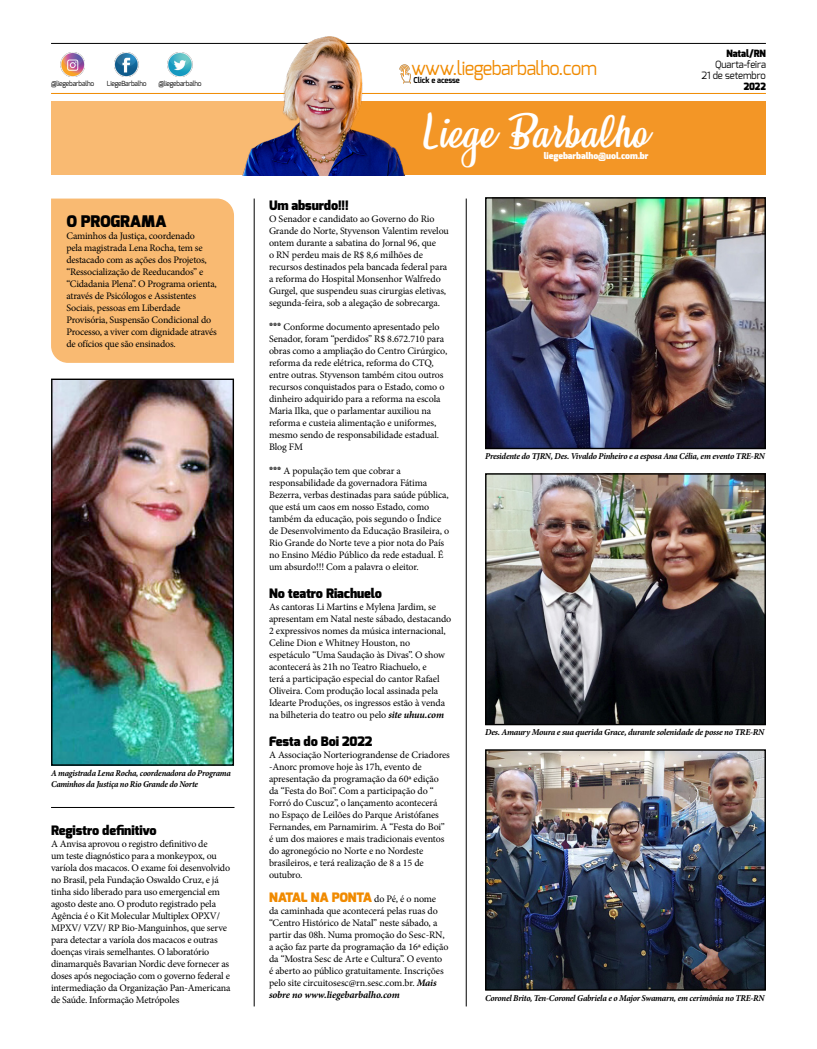
<style>
.page{position:relative;width:817px;height:1049px;background:#fff}
.page>*{position:absolute;margin:0;border:0;box-sizing:border-box;transform-origin:0 0}
.t1{font:41px "Honeymoon Personal Use";color:#fff}
.t2{font:19.1px "Exo";letter-spacing:-.03em;color:#f08a00;scale:.95 1}
.t3{font:900 16px "Exo";letter-spacing:-.01em;color:#000}
.t4{font:900 13px "Exo";letter-spacing:-.01em;color:#000}
.t5{font:900 13px "Exo";letter-spacing:-.01em;color:#f08a00}
.t6{font:10px/12px "Minion Pro";letter-spacing:-.015em;color:#000}
.t7{font:10px/11px "Exo";letter-spacing:-.01em;color:#000;text-align:right;scale:.95 1}
.t8{font:900 10px "Exo";letter-spacing:-.01em;color:#000;scale:.95 1}
.t9{font:italic 700 9px "Minion Pro";letter-spacing:-.03em;color:#000;scale:.96 1}
.t10{font:italic 700 9px/10.8px "Minion Pro";letter-spacing:-.03em;color:#000;scale:.94 1}
.t11{font:italic 700 9px "Minion Pro";letter-spacing:-.03em;color:#000}
.t12{font:900 9px "Exo";letter-spacing:-.01em;color:#fff}
.t13{font:700 8px "Exo";letter-spacing:-.01em;color:#000;scale:.95 1}
.t14{font:7px "Exo";letter-spacing:-.03em;color:#000;scale:.95 1}
.s1{font-family:"Exo";font-weight:900}
.s2{font-weight:700;font-style:italic}
.s3{font-family:"Minion Pro";font-weight:400;font-size:10px;color:#000}
</style>
<div class="page">
<hr style="left:51px;top:43px;width:714px;height:1px;background:#000">
<hr style="left:51px;top:93px;width:714px;height:1px;background:#f08a00">
<img style="left:60px;top:52px;width:25px;height:24px">
<img style="left:114px;top:52px;width:25px;height:24px">
<img style="left:168px;top:52px;width:24px;height:24px">
<div style="left:51px;top:101px;width:595px;height:74px;background:#f9ba72"></div>
<div style="left:329px;top:101px;width:436px;height:74px;background:#f39626"></div>
<img style="left:217px;top:36px;width:209px;height:139px">
<img style="left:394px;top:63px;width:21px;height:21px">
<div style="left:51px;top:199px;width:183px;height:164px;background:#f9ba72"></div>
<hr style="left:254px;top:199px;width:1px;height:807px;background:#000">
<hr style="left:466px;top:199px;width:1px;height:807px;background:#000">
<hr style="left:51px;top:807px;width:183px;height:1px;background:#000">
<img style="left:487px;top:475px;width:276px;height:248px">
<div style="left:485px;top:473px;width:280px;height:252px;border:1px solid #000"></div>
<img style="left:487px;top:199px;width:276px;height:248px">
<div style="left:485px;top:197px;width:280px;height:252px;border:1px solid #000"></div>
<img style="left:487px;top:751px;width:276px;height:238px">
<div style="left:485px;top:749px;width:280px;height:242px;border:1px solid #000"></div>
<img style="left:53px;top:381px;width:179px;height:383px">
<div style="left:51px;top:379px;width:183px;height:387px;border:1px solid #000"></div>
<p class="t14" style="left:51px;top:79px;width:47px">@liegebarbalho</p>
<p class="t14" style="left:107px;top:79px;width:43px">LiegeBarbalho</p>
<p class="t14" style="left:158px;top:79px;width:47px">@liegebarbalho</p>
<h3 class="t3" style="left:66px;top:211px;width:101px">O PROGRAMA</h3>
<p class="t6" style="left:66px;top:229px;width:152px">Caminhos da Justiça, coordenado<br>pela magistrada Lena Rocha, tem se destacado com as ações dos Projetos, “Ressocialização de Reeducandos” e “Cidadania Plena”. O Programa orienta, através de Psicólogos e Assistentes Sociais, pessoas em Liberdade Provisória, Suspensão Condicional do Processo, a viver com dignidade através de ofícios que são ensinados.</p>
<p class="t10" style="left:51px;top:767px;width:193px">A magistrada Lena Rocha, coordenadora do Programa<br>Caminhos da Justiça no Rio Grande do Norte</p>
<h3 class="t4" style="left:51px;top:822px;width:107px">Registro definitivo</h3>
<p class="t6" style="left:51px;top:838px;width:181px">A Anvisa aprovou o registro definitivo de<br>um teste diagnóstico para a monkeypox, ou varíola dos macacos. O exame foi desenvolvido no Brasil, pela Fundação Oswaldo Cruz, e já tinha sido liberado para uso emergencial em agosto deste ano. O produto registrado pela Agência é o Kit Molecular Multiplex OPXV/ MPXV/ VZV/ RP Bio-Manguinhos, que serve para detectar a varíola dos macacos e outras doenças virais semelhantes. O laboratório dinamarquês Bavarian Nordic deve fornecer as doses após negociação com o governo federal e intermediação da Organização Pan-Americana de Saúde. Informação Metrópoles</p>
<h2 class="t2" style="left:411px;top:56px;width:197px">www.liegebarbalho.com</h2>
<p class="t13" style="left:413px;top:75px;width:50px">Click e acesse</p>
<h1 class="t1" style="left:424px;top:108px;width:225px">Liege Barbalho</h1>
<p class="t12" style="left:543px;top:150px;width:106px">liegebarbalho@uol.com.br</p>
<p class="t8" style="left:726px;top:47px;width:43px">Natal/RN</p>
<p class="t7" style="left:701px;top:59px;width:69px">Quarta-feira<br>21 de setembro</p>
<p class="t8" style="left:743px;top:80px;width:25px">2022</p>
<h3 class="t4" style="left:269px;top:197px;width:81px">Um absurdo!!!</h3>
<p class="t6" style="left:269px;top:213px;width:181px">O Senador e candidato ao Governo do Rio Grande do Norte, Styvenson Valentim revelou ontem durante a sabatina do Jornal 96, que<br>o RN perdeu mais de R$ 8,6 milhões de recursos destinados pela bancada federal para a reforma do Hospital Monsenhor Walfredo Gurgel, que suspendeu suas cirurgias eletivas, segunda-feira, sob a alegação de sobrecarga.</p>
<p class="t6" style="left:269px;top:321px;width:180px"><span class="s1">***</span> Conforme documento apresentado pelo Senador, foram “perdidos” R$ 8.672.710 para obras como a ampliação do Centro Cirúrgico, reforma da rede elétrica, reforma do CTQ, entre outras. Styvenson também citou outros recursos conquistados para o Estado, como o dinheiro adquirido para a reforma na escola Maria Ilka, que o parlamentar auxiliou na reforma e custeia alimentação e uniformes, mesmo sendo de responsabilidade estadual.<br>Blog FM</p>
<p class="t6" style="left:269px;top:465px;width:182px"><span class="s1">***</span> A população tem que cobrar a responsabilidade da governadora Fátima Bezerra, verbas destinadas para saúde pública, que está um caos em nosso Estado, como também da educação, pois segundo o Índice de Desenvolvimento da Educação Brasileira, o Rio Grande do Norte teve a pior nota do País no Ensino Médio Público da rede estadual. É um absurdo!!! Com a palavra o eleitor.</p>
<h3 class="t4" style="left:269px;top:585px;width:114px">No teatro Riachuelo</h3>
<p class="t6" style="left:269px;top:601px;width:184px">As cantoras Li Martins e Mylena Jardim, se apresentam em Natal neste sábado, destacando 2 expressivos nomes da música internacional, Celine Dion e Whitney Houston, no espetáculo “Uma Saudação às Divas”. O show acontecerá às 21h no Teatro Riachuelo, e<br>terá a participação especial do cantor Rafael Oliveira. Com produção local assinada pela Idearte Produções, os ingressos estão à venda na bilheteria do teatro ou pelo <span class="s2">site uhuu.com</span></p>
<h3 class="t4" style="left:269px;top:732px;width:105px">Festa do Boi 2022</h3>
<p class="t6" style="left:269px;top:748px;width:182px">A Associação Norteriograndense de Criadores -Anorc promove hoje às 17h, evento de apresentação da programação da 60ª edição da “Festa do Boi”. Com a participação do “ Forró do Cuscuz”, o lançamento acontecerá no Espaço de Leilões do Parque Aristófanes Fernandes, em Parnamirim. A “Festa do Boi” é um dos maiores e mais tradicionais eventos do agronegócio no Norte e no Nordeste brasileiros, e terá realização de 8 a 15 de outubro.</p>
<h3 class="t5" style="left:269px;top:888px;width:169px">NATAL NA PONTA <span class="s3">do Pé, é o nome</span></h3>
<p class="t6" style="left:269px;top:904px;width:181px">da caminhada que acontecerá pelas ruas do “Centro Histórico de Natal” neste sábado, a partir das 08h. Numa promoção do Sesc-RN, a ação faz parte da programação da 16ª edição da “Mostra Sesc de Arte e Cultura”. O evento é aberto ao público gratuitamente. Inscrições pelo site circuitosesc@rn.sesc.com.br. <span class="s2">Mais sobre no www.liegebarbalho.com</span></p>
<p class="t9" style="left:485px;top:450px;width:293px">Presidente do TJRN, Des. Vivaldo Pinheiro e a esposa Ana Célia, em evento TRE-RN</p>
<p class="t11" style="left:485px;top:726px;width:281px">Des. Amaury Moura e sua querida Grace, durante solenidade de posse no TRE-RN</p>
<p class="t9" style="left:485px;top:991px;width:292px">Coronel Brito, Ten-Coronel Gabriela e o Major Swamarn, em cerimônia no TRE-RN</p>
</div>
